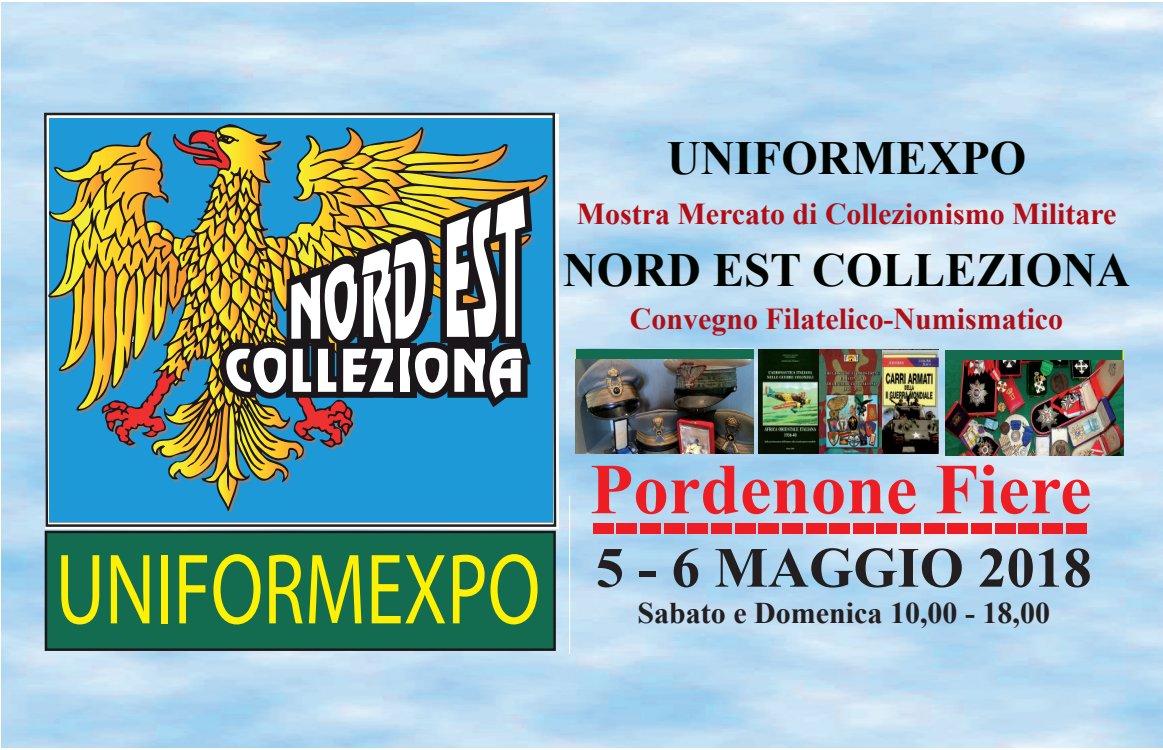
<style>
.page{position:relative;width:1163px;height:750px;background:#fff}
.page>*{position:absolute;margin:0;border:0;box-sizing:border-box;transform-origin:0 0}
.t1{font:700 56.88px "Times New Roman";color:#231f20}
.t2{font:700 47.5px "Times New Roman";color:#000400}
.t3{font:700 30.38px "Times New Roman";color:#b30e15}
.t4{font:700 30px "Times New Roman";color:#231f20}
.s1{font-family:"Britannic";font-size:101.12px;color:#fff101}
</style>
<div class="page">
<img style="left:2px;top:3px;width:1160px;height:744px">
<svg style="left:43px;top:111px;width:514px;height:417px;background:#6b9086"></svg>
<div style="left:46px;top:532px;width:508px;height:118px;background:#146c50"></div>
<div style="left:45px;top:531px;width:511px;height:120px;border:2px solid #1a161a"></div>
<svg style="left:591px;top:466px;width:324px;height:48px;background:#c390a4"></svg>
<svg style="left:936px;top:465px;width:153px;height:49px;background:#d39cab"></svg>
<div style="left:593px;top:523px;width:20px;height:11px;background:#ee1d23"></div>
<div style="left:616px;top:523px;width:21px;height:11px;background:#ee1d23"></div>
<div style="left:640px;top:523px;width:20px;height:11px;background:#ee1d23"></div>
<div style="left:664px;top:523px;width:20px;height:11px;background:#ee1d23"></div>
<div style="left:687px;top:523px;width:21px;height:11px;background:#ee1d23"></div>
<div style="left:711px;top:523px;width:20px;height:11px;background:#ee1d23"></div>
<div style="left:735px;top:523px;width:20px;height:11px;background:#ee1d23"></div>
<div style="left:758px;top:523px;width:20px;height:11px;background:#ee1d23"></div>
<div style="left:782px;top:523px;width:20px;height:11px;background:#ee1d23"></div>
<div style="left:806px;top:523px;width:20px;height:11px;background:#ee1d23"></div>
<div style="left:829px;top:523px;width:20px;height:11px;background:#ee1d23"></div>
<div style="left:853px;top:523px;width:20px;height:11px;background:#ee1d23"></div>
<div style="left:876px;top:523px;width:21px;height:11px;background:#ee1d23"></div>
<div style="left:900px;top:523px;width:20px;height:11px;background:#ee1d23"></div>
<div style="left:924px;top:523px;width:20px;height:11px;background:#ee1d23"></div>
<div style="left:947px;top:523px;width:21px;height:11px;background:#ee1d23"></div>
<div style="left:971px;top:523px;width:20px;height:11px;background:#ee1d23"></div>
<div style="left:995px;top:523px;width:20px;height:11px;background:#ee1d23"></div>
<div style="left:1018px;top:523px;width:20px;height:11px;background:#ee1d23"></div>
<div style="left:1042px;top:523px;width:20px;height:11px;background:#ee1d23"></div>
<div style="left:1066px;top:523px;width:20px;height:11px;background:#ee1d23"></div>
<svg style="left:576px;top:349px;width:177px;height:11px;background:#1f6e54"></svg>
<img style="left:576px;top:360px;width:177px;height:93px">
<svg style="left:945px;top:350px;width:178px;height:11px;background:#1a684e"></svg>
<img style="left:945px;top:361px;width:178px;height:94px">
<img style="left:759px;top:349px;width:179px;height:104px">
<h2 class="t2" style="left:667px;top:131px;width:361px">UNIFORMEXPO</h2>
<p class="t3" style="left:577px;top:197px;width:541px">Mostra Mercato di Collezionismo Militare</p>
<h2 class="t2" style="left:563px;top:244px;width:568px">NORD EST COLLEZIONA</h2>
<p class="t3" style="left:630px;top:302px;width:435px">Convegno Filatelico-Numismatico</p>
<h1 class="t1" style="left:56px;top:536px;width:1037px"><span class="s1">UNIFORMEXPO</span> 5 - 6 MAGGIO 2018</h1>
<p class="t4" style="left:637px;top:596px;width:414px">Sabato e Domenica 10,00 - 18,00</p>
</div>
